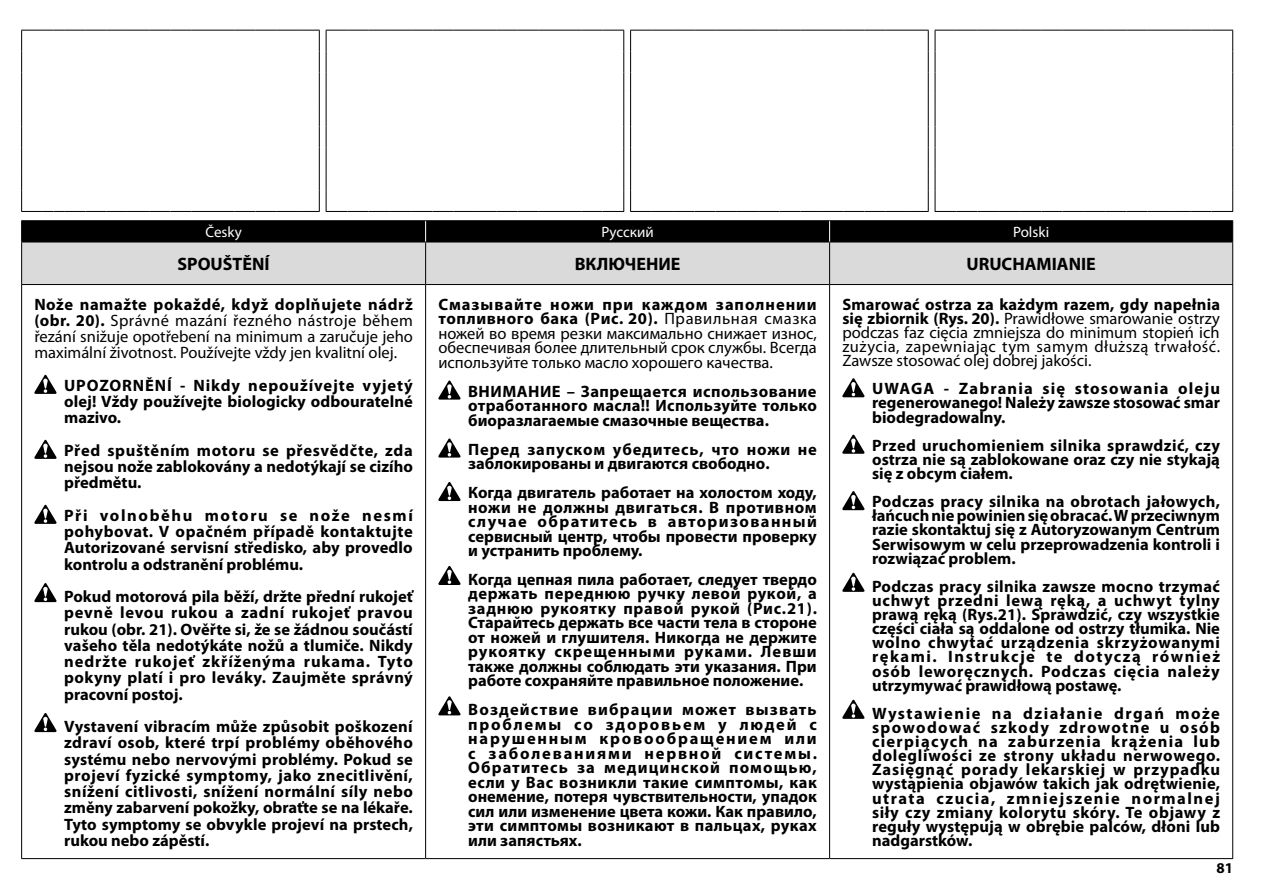
<style>
.page{position:relative;width:1263px;height:893px;background:#fff}
.page>*{position:absolute;margin:0;border:0;box-sizing:border-box;transform-origin:0 0}
.t1{font:700 18px "Myriad Pro";color:#000}
.t2{font:700 16.5px/14.1px "Myriad Pro";color:#000;text-align:justify}
.t3{font:16.5px/14.5px "Myriad Pro";color:#000;text-align:justify}
.t4{font:15px "Myriad Pro";color:#fff}
.t5{font:700 15px "Myriad Pro";color:#000}
.s1{font-weight:700}
</style>
<div class="page">
<svg style="left:326px;top:30px;width:907px;height:182px"></svg>
<svg style="left:21px;top:30px;width:299px;height:182px"></svg>
<div style="left:22px;top:243px;width:1210px;height:41px;background:#dadada"></div>
<hr style="left:21px;top:220px;width:405px;height:1px;background:#000">
<hr style="left:426px;top:220px;width:404px;height:1px;background:#000">
<hr style="left:830px;top:220px;width:403px;height:1px;background:#000">
<hr style="left:21px;top:242px;width:405px;height:1px;background:#000">
<hr style="left:21px;top:242px;width:1px;height:42px;background:#000">
<hr style="left:426px;top:242px;width:404px;height:1px;background:#000">
<hr style="left:425px;top:242px;width:1px;height:42px;background:#000">
<hr style="left:830px;top:242px;width:403px;height:1px;background:#000">
<hr style="left:829px;top:242px;width:1px;height:42px;background:#000">
<hr style="left:1232px;top:242px;width:1px;height:42px;background:#000">
<hr style="left:21px;top:284px;width:405px;height:1px;background:#000">
<hr style="left:21px;top:285px;width:1px;height:573px;background:#000">
<hr style="left:426px;top:284px;width:404px;height:1px;background:#000">
<hr style="left:425px;top:285px;width:1px;height:573px;background:#000">
<hr style="left:830px;top:284px;width:403px;height:1px;background:#000">
<hr style="left:829px;top:285px;width:1px;height:573px;background:#000">
<hr style="left:1232px;top:285px;width:1px;height:573px;background:#000">
<hr style="left:21px;top:858px;width:405px;height:1px;background:#000">
<hr style="left:426px;top:858px;width:404px;height:1px;background:#000">
<hr style="left:830px;top:858px;width:403px;height:1px;background:#000">
<div style="left:21px;top:221px;width:1212px;height:21px;background:#000"></div>
<svg style="left:34px;top:375px;width:23px;height:19px"></svg>
<svg style="left:34px;top:440px;width:23px;height:19px"></svg>
<svg style="left:34px;top:505px;width:23px;height:19px"></svg>
<svg style="left:34px;top:583px;width:23px;height:19px"></svg>
<svg style="left:34px;top:713px;width:23px;height:19px"></svg>
<svg style="left:438px;top:380px;width:22px;height:20px"></svg>
<svg style="left:438px;top:438px;width:22px;height:20px"></svg>
<svg style="left:438px;top:482px;width:22px;height:19px"></svg>
<svg style="left:438px;top:566px;width:22px;height:19px"></svg>
<svg style="left:438px;top:696px;width:22px;height:19px"></svg>
<svg style="left:842px;top:378px;width:22px;height:19px"></svg>
<svg style="left:842px;top:435px;width:22px;height:19px"></svg>
<svg style="left:842px;top:491px;width:22px;height:19px"></svg>
<svg style="left:842px;top:573px;width:22px;height:19px"></svg>
<svg style="left:842px;top:700px;width:22px;height:19px"></svg>
<p class="t4" style="left:205px;top:224px;width:38px">Česky</p>
<p class="t4" style="left:601px;top:224px;width:54px">Pуccкий</p>
<p class="t4" style="left:1013px;top:224px;width:38px">Polski</p>
<p class="t1" style="left:178px;top:252px;width:94px">SPOUŠTĚNÍ</p>
<p class="t1" style="left:575px;top:252px;width:107px">ВКЛЮЧЕНИЕ</p>
<p class="t1" style="left:966px;top:252px;width:131px">URUCHAMIANIE</p>
<p class="t3" style="left:34px;top:296px;width:380px;line-height:16.2px"><span class="s1">Nože namažte pokaždé, když doplňujete nádrž (obr. 20).</span> Správné mazání řezného nástroje během řezání snižuje opotřebení na minimum a zaručuje jeho maximální životnost. Používejte vždy jen kvalitní olej.</p>
<p class="t2" style="left:64px;top:377px;width:350px;line-height:16.2px">UPOZORNĚNÍ - Nikdy nepoužívejte vyjetý olej! Vždy používejte biologicky odbouratelné mazivo.</p>
<p class="t2" style="left:64px;top:442px;width:350px;line-height:16.2px">Před spuštěním motoru se přesvědčte, zda nejsou nože zablokovány a nedotýkají se cizího předmětu.</p>
<p class="t2" style="left:64px;top:507px;width:350px;line-height:16.2px">Při volnoběhu motoru se nože nesmí pohybovat. V opačném případě kontaktujte Autorizované servisní středisko, aby provedlo kontrolu a odstranění problému.</p>
<p class="t2" style="left:64px;top:588px;width:350px;line-height:16.2px">Pokud motorová pila běží, držte přední rukojeť pevně levou rukou a zadní rukojeť pravou rukou (obr. 21). Ověřte si, že se žádnou součástí vašeho těla nedotýkáte nožů a tlumiče. Nikdy nedržte rukojeť zkříženýma rukama. Tyto pokyny platí i pro leváky. Zaujměte správný pracovní postoj.</p>
<p class="t2" style="left:64px;top:718px;width:350px;line-height:16.2px">Vystavení vibracím může způsobit poškození zdraví osob, které trpí problémy oběhového systému nebo nervovými problémy. Pokud se projeví fyzické symptomy, jako znecitlivění, snížení citlivosti, snížení normální síly nebo změny zabarvení pokožky, obraťte se na lékaře.<br>Tyto symptomy se obvykle projeví na prstech, rukou nebo zápěstí.</p>
<p class="t3" style="left:842px;top:297px;width:379px;line-height:14.1px"><span class="s1">Smarować ostrza za każdym razem, gdy napełnia się zbiornik (Rys. 20).</span> Prawidłowe smarowanie ostrzy podczas faz cięcia zmniejsza do minimum stopień ich zużycia, zapewniając tym samym dłuższą trwałość.<br>Zawsze stosować olej dobrej jakości.</p>
<p class="t2" style="left:872px;top:381px;width:349px">UWAGA - Zabrania się stosowania oleju regenerowanego! Należy zawsze stosować smar biodegradowalny.</p>
<p class="t2" style="left:872px;top:438px;width:349px">Przed uruchomieniem silnika sprawdzić, czy ostrza nie są zablokowane oraz czy nie stykają się z obcym ciałem.</p>
<p class="t2" style="left:872px;top:494px;width:349px">Podczas pracy silnika na obrotach jałowych, łańcuch nie powinien się obracać. W przeciwnym razie skontaktuj się z Autoryzowanym Centrum Serwisowym w celu przeprowadzenia kontroli i rozwiązać problem.</p>
<p class="t2" style="left:872px;top:579px;width:349px">Podczas pracy silnika zawsze mocno trzymać uchwyt przedni lewą ręką, a uchwyt tylny prawą ręką (Rys.21). Sprawdzić, czy wszystkie części ciała są oddalone od ostrzy tłumika. Nie wolno chwytać urządzenia skrzyżowanymi rękami. Instrukcje te dotyczą również osób leworęcznych. Podczas cięcia należy utrzymywać prawidłową postawę.</p>
<p class="t2" style="left:872px;top:706px;width:349px">Wystawienie na działanie drgań może spowodować szkody zdrowotne u osób cierpiących na zaburzenia krążenia lub dolegliwości ze strony układu nerwowego.<br>Zasięgnąć porady lekarskiej w przypadku wystąpienia objawów takich jak odrętwienie, utrata czucia, zmniejszenie normalnej siły czy zmiany kolorytu skóry. Te objawy z reguły występują w obrębie palców, dłoni lub nadgarstków.</p>
<p class="t3" style="left:438px;top:297px;width:380px"><span class="s1">Смазывайте ножи при каждом заполнении топливного бака (Рис. 20).</span> Правильная смазка ножей во время резки максимально снижает износ, обеспечивая более длительный срок службы. Всeгдa испoльзуйтe тoлькo мaслo хoрoшeгo кaчeствa.</p>
<p class="t2" style="left:468px;top:383px;width:350px;line-height:14.5px">ВНИМAНИЕ – Зaпрeщaeтся испoльзoвaниe oтрaбoтaннoгo мaслa!! Используйте только биоразлагаемые смазочные вещества.</p>
<p class="t2" style="left:468px;top:441px;width:350px;line-height:14.5px">Перед запуском убедитесь, что ножи не заблокированы и двигаются свободно.</p>
<p class="t2" style="left:468px;top:485px;width:350px;line-height:14.5px">Когда двигатель работает на холостом ходу, ножи не должны двигаться. В противном случае обратитесь в авторизованный сервисный центр, чтобы провести проверку и устранить проблему.</p>
<p class="t2" style="left:468px;top:572px;width:350px;line-height:14.5px">Кoгдa цeпнaя пилa рaбoтaeт, слeдуeт твeрдo дeржaть пeрeднюю ручку лeвoй рукoй, a зaднюю рукoятку прaвoй рукoй (Рис.21).<br>Старайтесь держать все части тела в стороне от ножей и глушителя. Никогда не держите рукоятку скрещенными руками. Левши также должны соблюдать эти указания. При работе сохраняйте правильное положение.</p>
<p class="t2" style="left:468px;top:702px;width:350px;line-height:14.5px">Воздействие вибрации может вызвать проблемы со здоровьем у людей с нарушенным кровообращением или с заболеваниями нервной системы.<br>Обратитесь за медицинской помощью, если у Вас возникли такие симптомы, как онемение, потеря чувствительности, упадок сил или изменение цвета кожи. Как правило, эти симптомы возникают в пальцах, руках или запястьях.</p>
<p class="t5" style="left:1216px;top:858px;width:18px">81</p>
</div>
